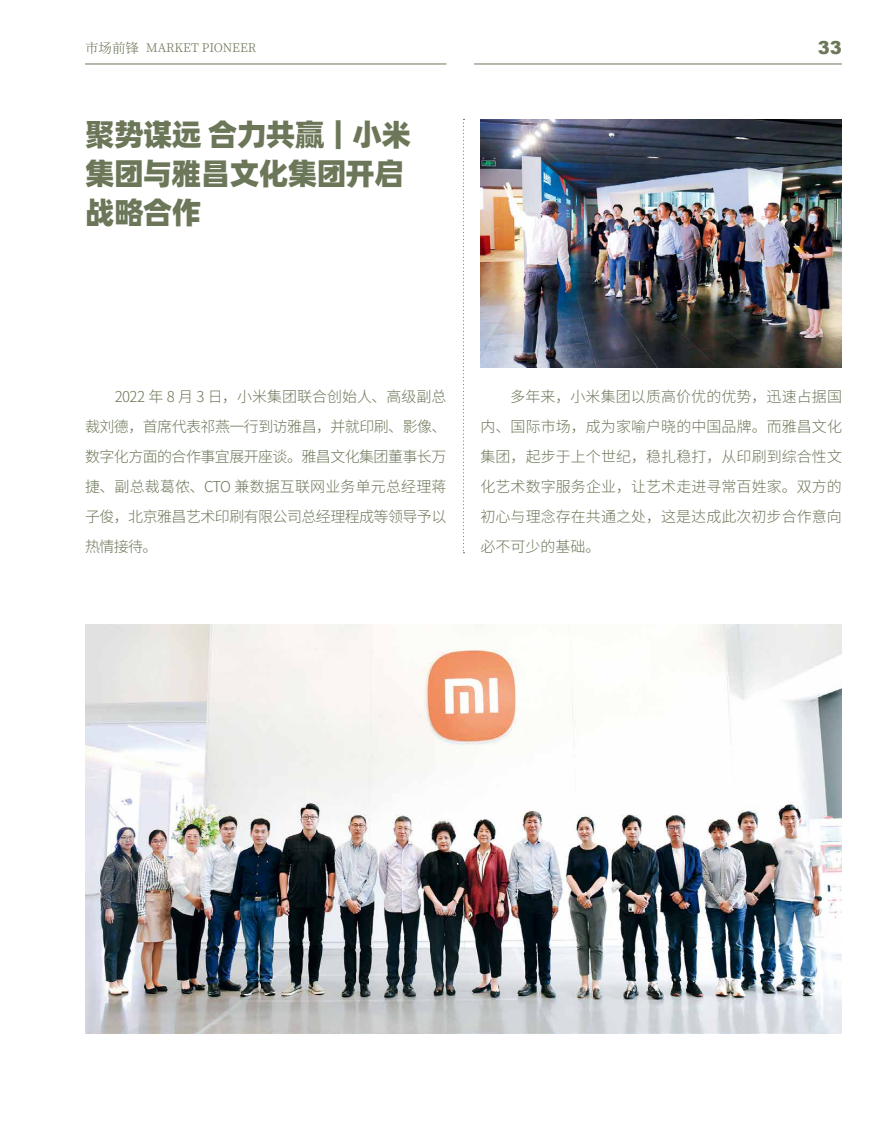
<style>
.page{position:relative;width:893px;height:1127px;background:#fff}
.page>*{position:absolute;margin:0;border:0;box-sizing:border-box;transform-origin:0 0}
.t1{font:30px/39px "Alibaba Pu Hui Ti H";letter-spacing:-.025em;color:#6c7759}
.t2{font:900 18px "Arial";color:#6c7759}
.t3{font:300 15px/30px "Source Han Sans CN";letter-spacing:.005em;color:#6c7759;text-align:justify}
.t4{font:300 12px "Source Han Serif CN";color:#6c7759}
.s1{font-size:13.5px}
</style>
<div class="page">
<hr style="left:85px;top:64px;width:361px;height:1px;background:#6c7759">
<hr style="left:474px;top:64px;width:368px;height:1px;background:#6c7759">
<svg style="left:463px;top:119px;width:1px;height:434px"></svg>
<img style="left:480px;top:119px;width:362px;height:249px">
<img style="left:85px;top:624px;width:757px;height:409px">
<p class="t4" style="left:85px;top:41px;width:173px"><span class="s1">市场前锋</span> MARKET PIONEER</p>
<p class="t2" style="left:818px;top:35px;width:26px">33</p>
<h1 class="t1" style="left:85px;top:113px;width:328px">聚势谋远 合力共赢｜小米集团与雅昌文化集团开启战略合作</h1>
<p class="t3" style="left:85px;top:382px;width:363px;text-indent:30px">2022 年 8 月 3 日，小米集团联合创始人、高级副总裁刘德，首席代表祁燕一行到访雅昌，并就印刷、影像、数字化方面的合作事宜展开座谈。雅昌文化集团董事长万捷、副总裁葛侬、CTO 兼数据互联网业务单元总经理蒋子俊，北京雅昌艺术印刷有限公司总经理程成等领导予以热情接待。</p>
<p class="t3" style="left:480px;top:382px;width:363px;text-indent:30px">多年来，小米集团以质高价优的优势，迅速占据国内、国际市场，成为家喻户晓的中国品牌。而雅昌文化集团，起步于上个世纪，稳扎稳打，从印刷到综合性文化艺术数字服务企业，让艺术走进寻常百姓家。双方的初心与理念存在共通之处，这是达成此次初步合作意向必不可少的基础。</p>
</div>
